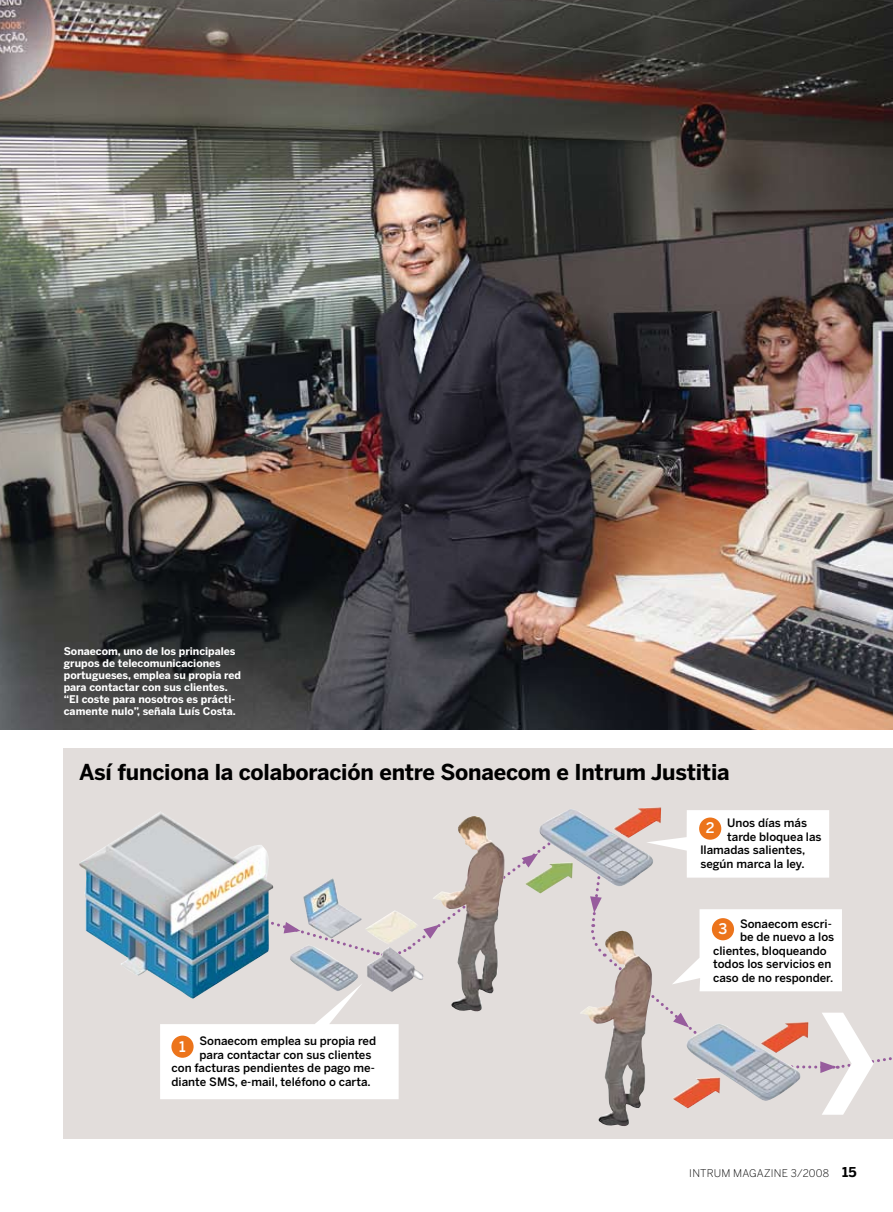
<style>
.page{position:relative;width:893px;height:1212px;background:#fff}
.page>*{position:absolute;margin:0;border:0;box-sizing:border-box;transform-origin:0 0}
.t1{font:700 21.75px "Benton Sans";letter-spacing:-.01em;color:#000}
.t2{font:500 14.55px "Benton Sans";color:#fff}
.t3{font:500 11.55px "Benton Sans";color:#000}
.t4{font:700 10.5px/12px "Benton Sans";color:#fff}
.t5{font:300 10.5px "Benton Sans";letter-spacing:.02em;color:#000}
.s1{font-weight:700;font-size:13.5px}
</style>
<div class="page">
<img style="left:0;top:0;width:893px;height:729px">
<div style="left:64px;top:748px;width:829px;height:390px;background:#e2dddb"></div>
<svg style="left:160px;top:1004px;width:239px;height:95px;background:#fbfafa"></svg>
<div style="left:171px;top:1035px;width:23px;height:23px;background:#ec741b;border-radius:50%"></div>
<svg style="left:591px;top:810px;width:301px;height:305px"></svg>
<img style="left:298px;top:878px;width:125px;height:126px">
<img style="left:525px;top:807px;width:147px;height:100px">
<img style="left:430px;top:816px;width:95px;height:196px">
<img style="left:580px;top:931px;width:92px;height:195px">
<img style="left:79px;top:812px;width:219px;height:206px">
<p class="t4" style="left:64px;top:646px;width:179px">Sonaecom, uno de los principales grupos de telecomunicaciones portugueses, emplea su propia red para contactar con sus clientes. “El coste para nosotros es prácti&shy;camente nulo”, señala Luís Costa.</p>
<h1 class="t1" style="left:79px;top:759px;width:652px">Así funciona la colaboración entre Sonaecom e I ntrum Justitia</h1>
<p class="t3" style="left:727px;top:816px;width:81px">Unos días más</p>
<p class="t3" style="left:727px;top:830px;width:96px">tarde bloquea las</p>
<p class="t3" style="left:700px;top:843px;width:106px">llamadas salientes,</p>
<p class="t3" style="left:700px;top:857px;width:106px">según marca la ley.</p>
<p class="t2" style="left:706px;top:820px;width:10px">2</p>
<p class="t3" style="left:200px;top:1034px;width:178px">Sonaecom emplea su propia red</p>
<p class="t3" style="left:200px;top:1047px;width:173px">para contactar con sus clientes</p>
<p class="t3" style="left:172px;top:1061px;width:205px">con facturas pendientes de pago me-</p>
<p class="t3" style="left:172px;top:1074px;width:201px">diante SMS, e-mail, teléfono o carta.</p>
<p class="t2" style="left:179px;top:1038px;width:8px">1</p>
<p class="t3" style="left:740px;top:917px;width:93px">Sonaecom escri-</p>
<p class="t3" style="left:740px;top:930px;width:96px">be de nuevo a los</p>
<p class="t3" style="left:713px;top:944px;width:115px">clientes, bloqueando</p>
<p class="t3" style="left:713px;top:957px;width:120px">todos los servicios en</p>
<p class="t3" style="left:713px;top:971px;width:122px">caso de no responder.</p>
<p class="t2" style="left:718px;top:920px;width:10px">3</p>
<p class="t5" style="left:689px;top:1167px;width:169px">INTRUM MAGAZINE 3/2008 <span class="s1">15</span></p>
</div>
